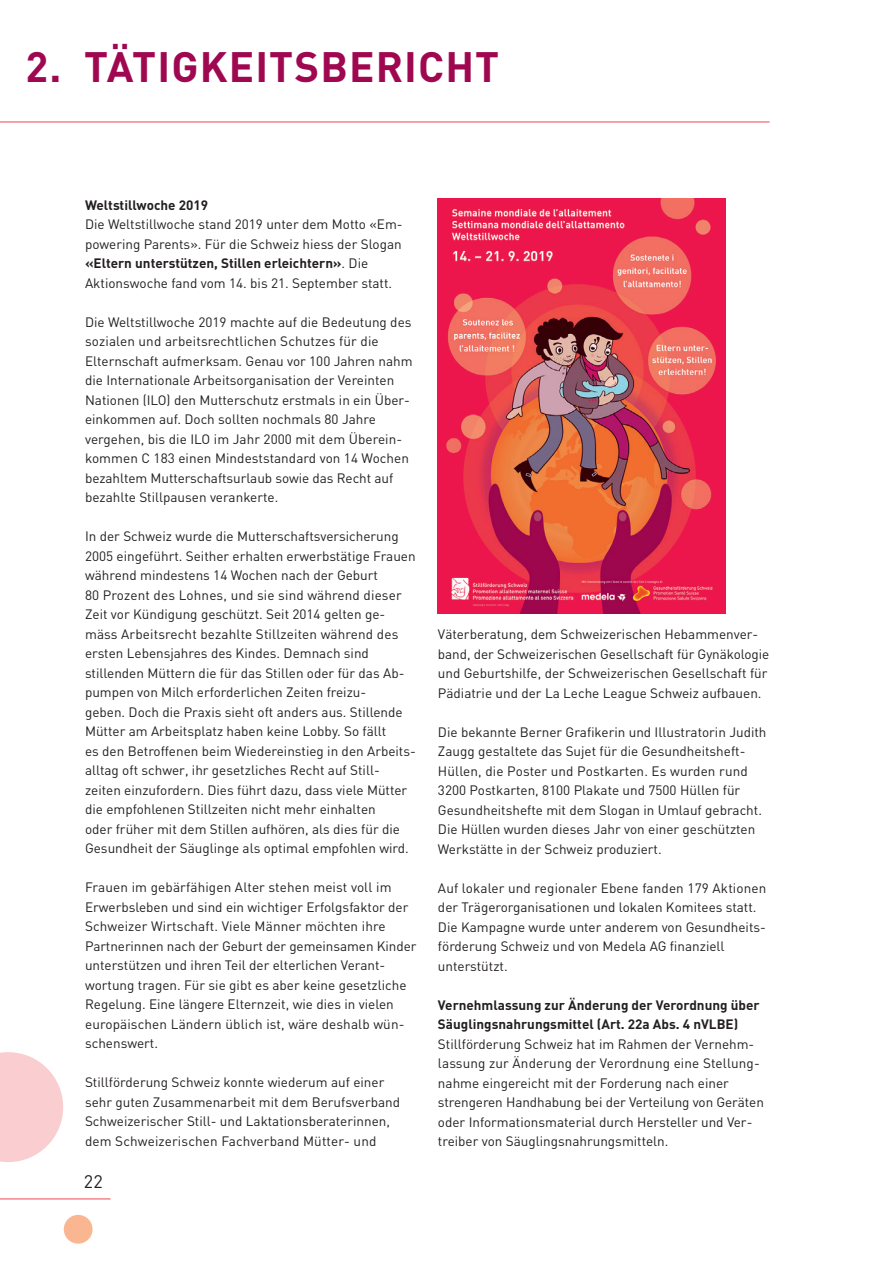
<style>
.page{position:relative;width:893px;height:1263px;background:#fff}
.page>*{position:absolute;margin:0;border:0;box-sizing:border-box;transform-origin:0 0}
.t1{font:700 42px "DIN";letter-spacing:.025em;color:#9f0750}
.t2{font:18px "DIN";color:#231f20}
.t3{font:13.5px/19.5px "DIN";color:#231f20}
.t4{font:700 13.5px/19.5px "DIN";color:#231f20}
.s1{font-weight:700}
</style>
<div class="page">
<hr style="left:0;top:121px;width:770px;height:2px;background:#f3858a">
<hr style="left:0;top:1198px;width:111px;height:1px;background:#f3858a">
<svg style="left:0;top:1052px;width:63px;height:110px"></svg>
<div style="left:64px;top:1215px;width:29px;height:29px;background:#f9b690;border-radius:50%"></div>
<img style="left:438px;top:199px;width:287px;height:414px">
<h1 class="t1" style="left:26px;top:39px;width:475px">2. TÄTIGKEITSBERICHT</h1>
<p class="t4" style="left:85px;top:195px;width:125px">Weltstillwoche 2019</p>
<p class="t3" style="left:85px;top:215px;width:319px">Die Weltstillwoche stand 2019 unter dem Motto «Em&shy;powering Parents». Für die Schweiz hiess der Slogan <span class="s1">«Eltern unterstützen, Stillen erleichtern»</span>. Die Aktionswoche fand vom 14. bis 21. September statt.</p>
<p class="t3" style="left:85px;top:312px;width:329px">Die Weltstillwoche 2019 machte auf die Bedeutung des sozialen und arbeitsrechtlichen Schutzes für die Elternschaft aufmerksam. Genau vor 100 Jahren nahm die Internationale Arbeitsorganisation der Vereinten Nationen (ILO) den Mutterschutz erstmals in ein Über&shy;einkommen auf. Doch sollten nochmals 80 Jahre vergehen, bis die ILO im Jahr 2000 mit dem Überein&shy;kommen C 183 einen Mindeststandard von 14 Wochen bezahltem Mutterschaftsurlaub sowie das Recht auf bezahlte Stillpausen verankerte.</p>
<p class="t3" style="left:85px;top:526px;width:332px">In der Schweiz wurde die Mutterschaftsversicherung 2005 eingeführt. Seither erhalten erwerbstätige Frauen während mindestens 14 Wochen nach der Geburt<br>80 Prozent des Lohnes, und sie sind während dieser Zeit vor Kündigung geschützt. Seit 2014 gelten ge&shy;mäss Arbeitsrecht bezahlte Stillzeiten während des ersten Lebensjahres des Kindes. Demnach sind stillenden Müttern die für das Stillen oder für das Ab&shy;pumpen von Milch erforderlichen Zeiten freizu-<br>geben. Doch die Praxis sieht oft anders aus. Stillende Mütter am Arbeitsplatz haben keine Lobby. So fällt<br>es den Betroffenen beim Wiedereinstieg in den Arbeits&shy;alltag oft schwer, ihr gesetzliches Recht auf Still&shy;zeiten einzufordern. Dies führt dazu, dass viele Mütter die empfohlenen Stillzeiten nicht mehr einhalten<br>oder früher mit dem Stillen aufhören, als dies für die Gesundheit der Säuglinge als optimal empfohlen wird.</p>
<p class="t3" style="left:85px;top:877px;width:333px">Frauen im gebärfähigen Alter stehen meist voll im Erwerbsleben und sind ein wichtiger Erfolgsfaktor der Schweizer Wirtschaft. Viele Männer möchten ihre Partnerinnen nach der Geburt der gemeinsamen Kinder unterstützen und ihren Teil der elterlichen Verant&shy;wortung tragen. Für sie gibt es aber keine gesetzliche Regelung. Eine längere Elternzeit, wie dies in vielen europäischen Ländern üblich ist, wäre deshalb wün&shy;schenswert.</p>
<p class="t3" style="left:85px;top:1072px;width:317px">Stillförderung Schweiz konnte wiederum auf einer sehr guten Zusammenarbeit mit dem Berufsverband Schweizerischer Still- und Laktationsberaterinnen, dem Schweizerischen Fachverband Mütter- und</p>
<h2 class="t2" style="left:84px;top:1170px;width:20px">22</h2>
<p class="t3" style="left:438px;top:624px;width:333px">Väterberatung, dem Schweizerischen Hebammenver&shy;band, der Schweizerischen Gesellschaft für Gynäkologie und Geburtshilfe, der Schweizerischen Gesellschaft für Pädiatrie und der La Leche League Schweiz aufbauen.</p>
<p class="t3" style="left:438px;top:722px;width:330px">Die bekannte Berner Grafikerin und Illustratorin Judith Zaugg gestaltete das Sujet für die Gesundheitsheft-Hüllen, die Poster und Postkarten. Es wurden rund 3200 Postkarten, 8100 Plakate und 7500 Hüllen für Gesundheitshefte mit dem Slogan in Umlauf gebracht.<br>Die Hüllen wurden dieses Jahr von einer geschützten Werkstätte in der Schweiz produziert.</p>
<p class="t3" style="left:438px;top:878px;width:330px">Auf lokaler und regionaler Ebene fanden 179 Aktionen der Trägerorganisationen und lokalen Komitees statt.<br>Die Kampagne wurde unter anderem von Gesundheits&shy;förderung Schweiz und von Medela AG finanziell unterstützt.</p>
<p class="t4" style="left:438px;top:994px;width:323px">Vernehmlassung zur Änderung der Verordnung über<br>Säuglingsnahrungsmittel (Art. 22a Abs. 4 nVLBE)</p>
<p class="t3" style="left:438px;top:1034px;width:327px">Stillförderung Schweiz hat im Rahmen der Vernehm&shy;lassung zur Änderung der Verordnung eine Stellung&shy;nahme eingereicht mit der Forderung nach einer strengeren Handhabung bei der Verteilung von Geräten oder Informationsmaterial durch Hersteller und Ver&shy;treiber von Säuglingsnahrungsmitteln.</p>
</div>
